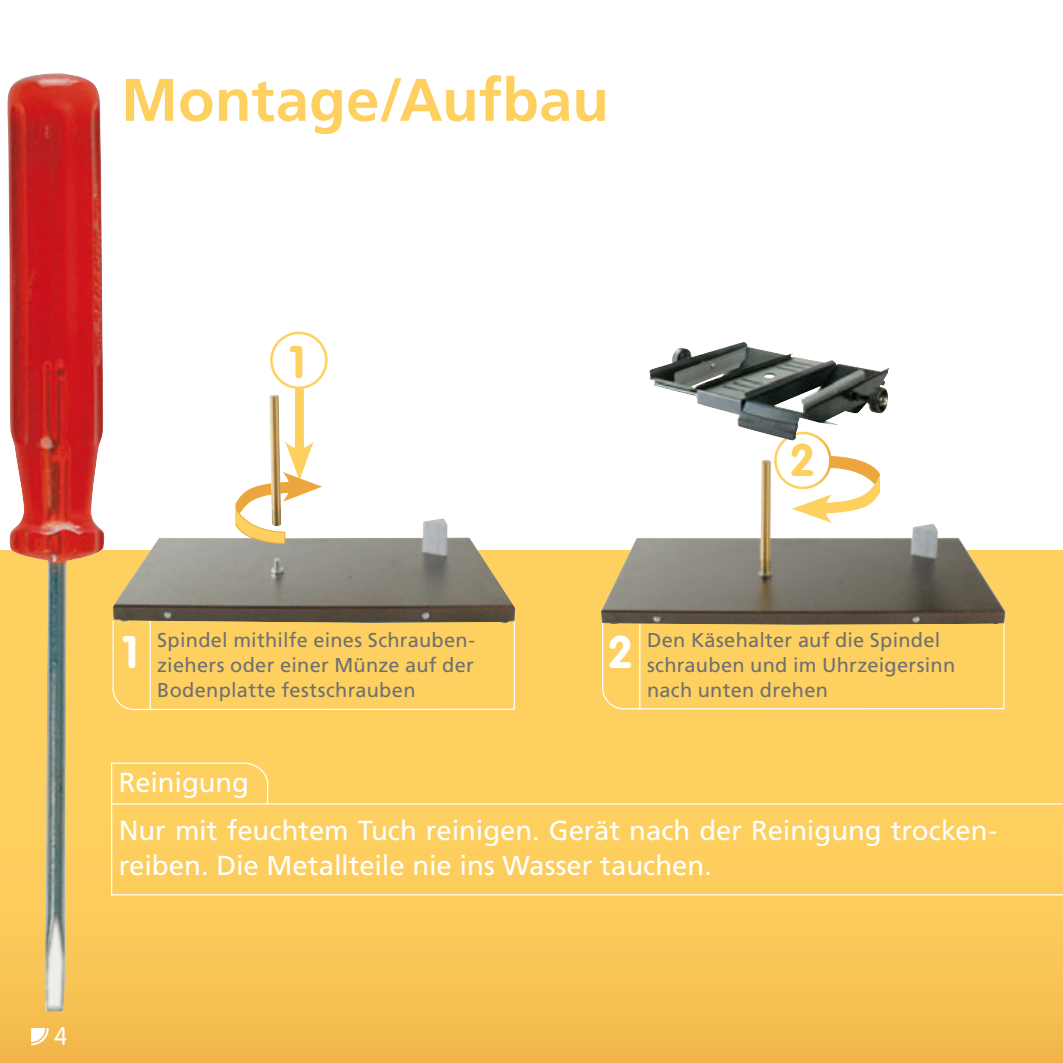
<style>
.page{position:relative;width:1063px;height:1063px;background:#fff}
.page>*{position:absolute;margin:0;border:0;box-sizing:border-box;transform-origin:0 0}
.t1{font:700 60px "Frutiger LT Std";letter-spacing:.005em;color:#fed05f}
.t2{font:700 45px "VAG Rounded Std";color:#fff}
.t3{font:700 45px "VAG Rounded Std";color:#fed05f}
.t4{font:27.5px/35px "Frutiger LT Std";color:#fff}
.t5{font:300 25px "VAG Rounded Std";color:#fff}
.t6{font:20px/25px "Frutiger LT Std";letter-spacing:.015em;color:#6f7072}
</style>
<div class="page">
<div style="left:0;top:550px;width:1063px;height:513px;background:linear-gradient(to bottom,#ffd664,#f7c153)"></div>
<div style="left:110px;top:803px;width:953px;height:93px;background:#fdcf5e"></div>
<svg style="left:110px;top:762px;width:159px;height:44px;background:#fed36a"></svg>
<div style="left:601px;top:625px;width:404px;height:85px;background:#fed05f"></div>
<img style="left:7px;top:73px;width:99px;height:939px">
<hr style="left:639px;top:621px;width:1px;height:89px;background:#fff">
<img style="left:601px;top:441px;width:405px;height:184px">
<svg style="left:792px;top:457px;width:89px;height:66px"></svg>
<div style="left:774px;top:432px;width:58px;height:57px;border:2px solid #fff;border-radius:50%"></div>
<img style="left:649px;top:342px;width:240px;height:99px">
<div style="left:112px;top:620px;width:404px;height:91px;background:#fed05f"></div>
<hr style="left:150px;top:621px;width:1px;height:88px;background:#fff">
<img style="left:113px;top:518px;width:402px;height:105px">
<div style="left:295px;top:389px;width:9px;height:68px;background:#fed05f"></div>
<div style="left:270px;top:332px;width:58px;height:57px;border:2px solid #fed05f;border-radius:50%"></div>
<img style="left:269px;top:394px;width:11px;height:47px">
<svg style="left:235px;top:441px;width:87px;height:103px"></svg>
<svg style="left:29px;top:1026px;width:21px;height:20px"></svg>
<h1 class="t1" style="left:121px;top:74px;width:489px">Montage/Aufbau</h1>
<h2 class="t3" style="left:289px;top:343px;width:18px">1</h2>
<h2 class="t3" style="left:790px;top:441px;width:27px">2</h2>
<h2 class="t2" style="left:122px;top:633px;width:18px">1</h2>
<p class="t6" style="left:157px;top:629px;width:319px;text-align:justify">Spindel mithilfe eines Schrauben&shy;ziehers oder einer Münze auf der Bodenplatte festschrauben</p>
<h3 class="t4" style="left:119px;top:766px;width:132px">Reinigung</h3>
<h2 class="t2" style="left:608px;top:633px;width:27px">2</h2>
<p class="t6" style="left:647px;top:629px;width:310px">Den Käsehalter auf die Spindel schrauben und im Uhrzeigersinn nach unten drehen</p>
<h3 class="t4" style="left:119px;top:814px;width:880px">Nur mit feuchtem Tuch reinigen. Gerät nach der Reinigung trocken&shy;reiben. Die Metallteile nie ins Wasser tauchen.</h3>
<p class="t5" style="left:54px;top:1026px;width:15px">4</p>
</div>
